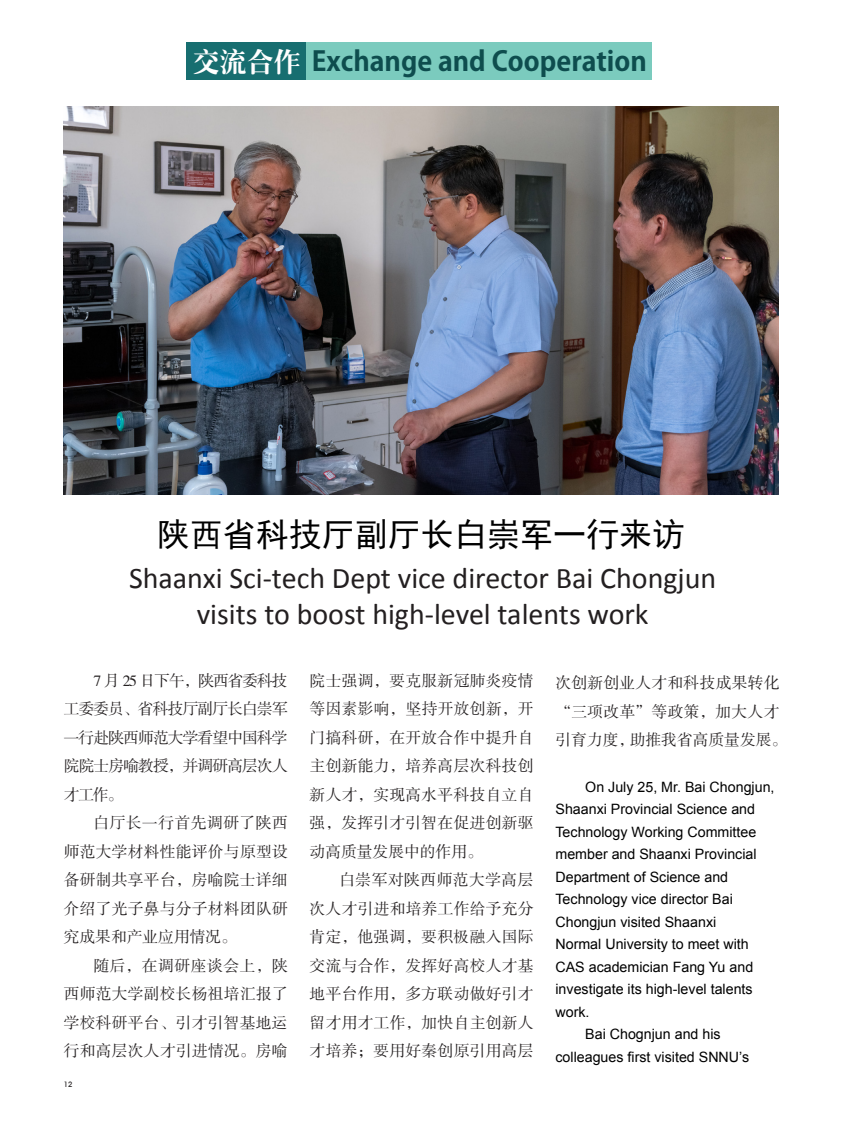
<style>
.page{position:relative;width:842px;height:1127px;background:#fff}
.page>*{position:absolute;margin:0;border:0;box-sizing:border-box;transform-origin:0 0}
.标题CN{font:33px "Sim Hei";color:#000}
.标题EN{font:30px/36px "Calibri";color:#231f20;text-align:center}
.栏目CN{font:700 27px "Koz Go Pr 6 N";color:#0e4d4e}
.正文CN3{font:15.75px/28.5px "FZSSJW GB1 0";letter-spacing:.02em;color:#231f20;text-align:justify}
.正文EN{font:14.25px/22.5px "Arial";color:#000}
.t1{font:500 7.5px "Avant Garde IT Cby BT";color:#231f20}
.s1{font-family:"CT Lao Song SJ";font-weight:400;color:#fff}
</style>
<div class="page">
<div style="left:187px;top:43px;width:120px;height:37px;background:#176e70"></div>
<div style="left:307px;top:43px;width:345px;height:37px;background:#7bcbbe"></div>
<img style="left:64px;top:106px;width:714px;height:388px">
<p class="栏目CN" style="left:193px;top:46px;width:456px"><span class="s1">交流合作</span> Exchange and Cooperation</p>
<p class="标题CN" style="left:157px;top:517px;width:529px">陕西省科技厅副厅长白崇军一行来访</p>
<p class="标题EN" style="left:129px;top:559px;width:589px">Shaanxi Sci-tech Dept vice director Bai Chongjun visits to boost high-level talents work</p>
<p class="正文CN3" style="left:64px;top:667px;width:226px;text-indent:30px">7 月 25 日下午，陕西省委科技工委委员、省科技厅副厅长白崇军一行赴陕西师范大学看望中国科学院院士房喻教授，并调研高层次人才工作。</p>
<p class="正文CN3" style="left:64px;top:809px;width:225px;text-indent:30px">白厅长一行首先调研了陕西师范大学材料性能评价与原型设备研制共享平台，房喻院士详细介绍了光子鼻与分子材料团队研究成果和产业应用情况。</p>
<p class="正文CN3" style="left:64px;top:952px;width:225px;text-indent:30px">随后，在调研座谈会上，陕西师范大学副校长杨祖培汇报了学校科研平台、引才引智基地运行和高层次人才引进情况。房喻</p>
<p class="t1" style="left:64px;top:1080px;width:10px">12</p>
<p class="正文CN3" style="left:310px;top:667px;width:225px">院士强调，要克服新冠肺炎疫情等因素影响，坚持开放创新，开门搞科研，在开放合作中提升自主创新能力，培养高层次科技创新人才，实现高水平科技自立自强，发挥引才引智在促进创新驱动高质量发展中的作用。</p>
<p class="正文CN3" style="left:310px;top:866px;width:225px;text-indent:30px">白崇军对陕西师范大学高层次人才引进和培养工作给予充分肯定，他强调，要积极融入国际交流与合作，发挥好高校人才基地平台作用，多方联动做好引才留才用才工作，加快自主创新人才培养；要用好秦创原引用高层</p>
<p class="正文CN3" style="left:555px;top:669px;width:233px;text-align:left">次创新创业人才和科技成果转化“三项改革”等政策，加大人才引育力度，助推我省高质量发展。</p>
<p class="正文EN" style="left:555px;top:776px;width:221px;text-indent:30px">On July 25, Mr. Bai Chongjun,<br>Shaanxi Provincial Science and<br>Technology Working Committee member and Shaanxi Provincial<br>Department of Science and<br>Technology vice director Bai<br>Chongjun visited Shaanxi<br>Normal University to meet with<br>CAS academician Fang Yu and investigate its high-level talents work.</p>
<p class="正文EN" style="left:555px;top:1023px;width:195px;text-align:center">Bai Chognjun and his colleagues first visited SNNU’s</p>
</div>
